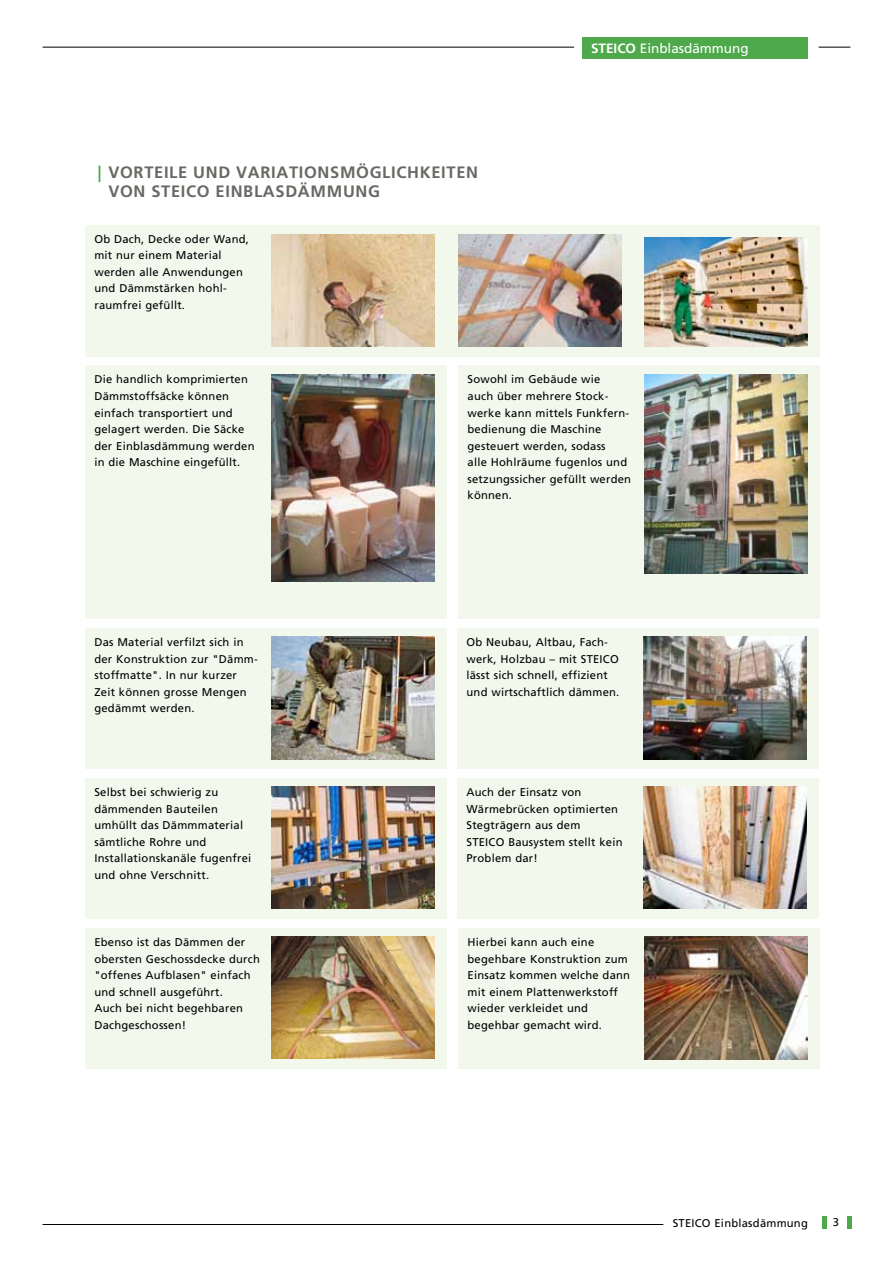
<style>
.page{position:relative;width:893px;height:1263px;background:#fff}
.page>*{position:absolute;margin:0;border:0;box-sizing:border-box;transform-origin:0 0}
.t1{font:700 16.5px "Frutiger";letter-spacing:.04em;color:#6a6864}
.t2{font:13.5px "Frutiger";color:#fff}
.t3{font:11.25px/16.5px "Frutiger";letter-spacing:.02em;color:#000}
.s1{color:#4da94a}
.s2{font-weight:700}
</style>
<div class="page">
<hr style="left:43px;top:47px;width:531px;height:1px;background:#000">
<div style="left:583px;top:38px;width:225px;height:21px;background:#4da94a"></div>
<hr style="left:819px;top:47px;width:31px;height:1px;background:#000">
<hr style="left:43px;top:1224px;width:620px;height:1px;background:#000">
<hr style="left:822px;top:1216px;width:4px;height:13px;background:#4da94a">
<div style="left:847px;top:1216px;width:5px;height:13px;background:#4da94a"></div>
<div style="left:85px;top:366px;width:361px;height:253px;background:#f3f8ed"></div>
<div style="left:458px;top:366px;width:362px;height:253px;background:#f3f8ed"></div>
<div style="left:85px;top:225px;width:735px;height:131px;background:#f3f8ed"></div>
<img style="left:645px;top:237px;width:163px;height:110px">
<img style="left:272px;top:234px;width:163px;height:113px">
<img style="left:458px;top:234px;width:163px;height:113px">
<img style="left:272px;top:374px;width:163px;height:207px">
<img style="left:645px;top:374px;width:163px;height:199px">
<div style="left:85px;top:778px;width:361px;height:141px;background:#f3f8ed"></div>
<div style="left:457px;top:778px;width:362px;height:141px;background:#f3f8ed"></div>
<img style="left:272px;top:786px;width:163px;height:123px">
<div style="left:458px;top:928px;width:362px;height:141px;background:#f3f8ed"></div>
<img style="left:645px;top:937px;width:163px;height:122px">
<div style="left:85px;top:928px;width:361px;height:141px;background:#f3f8ed"></div>
<img style="left:272px;top:936px;width:163px;height:123px">
<div style="left:85px;top:628px;width:361px;height:141px;background:#f3f8ed"></div>
<img style="left:272px;top:637px;width:163px;height:122px">
<div style="left:457px;top:628px;width:362px;height:141px;background:#f3f8ed"></div>
<img style="left:644px;top:637px;width:163px;height:122px">
<img style="left:644px;top:786px;width:163px;height:123px">
<h1 class="t1" style="left:98px;top:163px;width:56px"><span class="s1">|</span> VORTEILE</h1>
<h1 class="t1" style="left:193px;top:163px;width:13px">UND</h1>
<h1 class="t1" style="left:236px;top:163px;width:64px">VARIATIONS</h1>
<h1 class="t1" style="left:340px;top:163px;width:52px">MÖGLICH</h1>
<h1 class="t1" style="left:420px;top:163px;width:22px">KEITEN</h1>
<h1 class="t1" style="left:98px;top:181px;width:13px">VON</h1>
<h1 class="t1" style="left:151px;top:181px;width:84px">STEICO EINBL</h1>
<h1 class="t1" style="left:263px;top:181px;width:119px">ASDÄMMUNG</h1>
<p class="t3" style="left:94px;top:231px;width:156px">Ob Dach, Decke oder Wand, mit nur einem Material werden alle -Anwendungen und Dämmstärken hohl&shy;raumfrei gefüllt.</p>
<p class="t2" style="left:591px;top:41px;width:159px"><span class="s2">STEICO</span> Einblasdämmung</p>
<p class="t3" style="left:94px;top:371px;width:162px">Die handlich komprimierten<br>Dämmstoffsäcke können einfach transportiert und gelagert werden. Die Säcke der E inblasdämmung werden in die Maschine eingefüllt.</p>
<p class="t3" style="left:468px;top:371px;width:165px">Sowohl im Gebäude wie<br>auch über mehrere Stock&shy;werke kann mittels Funkfern&shy;bedienung die Maschine gesteuert werden, sodass<br>alle Hohlräume fugenlos und setzungssicher gefüllt werden können.</p>
<p class="t3" style="left:94px;top:634px;width:165px">Das Material verfilzt sich in der Konstruktion zur "Dämm&shy;stoffmatte". In nur kurzer<br>Zeit können grosse Mengen gedämmt werden.</p>
<p class="t3" style="left:466px;top:634px;width:154px">Ob Neubau, Altbau, Fach&shy;werk, Holzbau – mit STE ICO lässt sich schnell, effizient und wirtschaftlich dämmen.</p>
<p class="t3" style="left:94px;top:784px;width:158px">Selbst bei schwierig zu dämmenden Bauteilen umhüllt das Dämmmaterial sämtliche Rohre und<br>Installationskanäle fugenfrei und ohne Verschnitt.</p>
<p class="t3" style="left:466px;top:784px;width:153px">Auch der E insatz von<br>Wärmebrücken optimierten<br>Stegträgern aus dem<br>-STE</p>
<p class="t3" style="left:466px;top:833px;width:158px;text-indent:19px">ICO Bausystem stellt kein<br>Problem dar!</p>
<p class="t3" style="left:94px;top:934px;width:167px">Ebenso ist das Dämmen der obersten Geschossdecke durch "offenes Aufblasen" einfach und schnell ausgeführt.<br>Auch bei nicht begehbaren<br>Dachgeschossen!</p>
<p class="t3" style="left:468px;top:934px;width:164px">Hierbei kann auch eine begehbare Konstruktion zum<br>E insatz kommen welche dann mit einem Plattenwerkstoff wieder verkleidet und begehbar gemacht wird.</p>
<p class="t3" style="left:673px;top:1214px;width:137px">STEICO Einblasdämmung</p>
<p class="t3" style="left:833px;top:1214px;width:8px">3</p>
</div>
